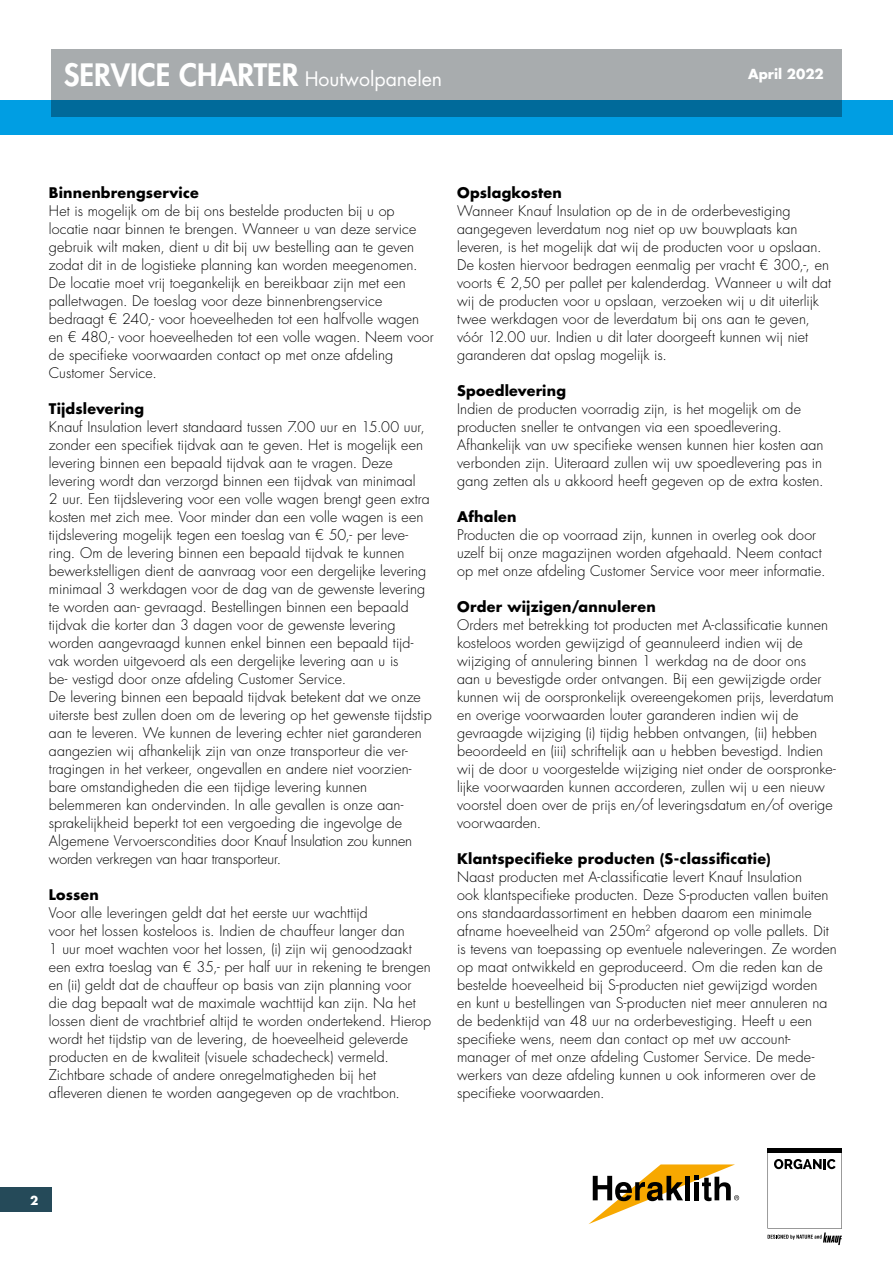
<style>
.page{position:relative;width:893px;height:1263px;background:#fff}
.page>*{position:absolute;margin:0;border:0;box-sizing:border-box;transform-origin:0 0}
.t1{font:800 30px "Futura Std";color:#fff}
.t2{font:19.5px "Futura Std";color:#fff}
.t3{font:300 14.25px/18px "Futura Std";letter-spacing:.005em;color:#000}
.t4{font:700 14.25px "Futura Std";letter-spacing:.015em;color:#000}
.t5{font:700 13.5px "Futura Std";color:#fff}
.t6{font:700 12px "Futura Std";color:#fff}
</style>
<div class="page">
<div style="left:0;top:1187px;width:51px;height:25px;background:#254a59"></div>
<div style="left:0;top:100px;width:893px;height:34px;background:#009ee3"></div>
<svg style="left:51px;top:49px;width:791px;height:67px;background:#7f9ca9"></svg>
<svg style="left:589px;top:1164px;width:150px;height:60px"></svg>
<div style="left:768px;top:1148px;width:74px;height:5px;background:#000"></div>
<svg style="left:768px;top:1153px;width:74px;height:92px"></svg>
<h1 class="t1" style="left:64px;top:56px;width:236px">SERVICE CHARTER</h1>
<p class="t5" style="left:748px;top:65px;width:77px">April 2022</p>
<h2 class="t2" style="left:305px;top:66px;width:139px">Houtwolpanelen</h2>
<p class="t4" style="left:49px;top:183px;width:151px">Binnenbrengservice</p>
<p class="t3" style="left:49px;top:202px;width:386px">Het is mogelijk om de bij ons bestelde producten bij u op locatie naar binnen te brengen. Wanneer u van deze service gebruik wilt maken, dient u dit bij uw bestelling aan te geven zodat dit in de logistieke planning kan worden meegenomen.<br>De locatie moet vrij toegankelijk en bereikbaar zijn met een palletwagen. De toeslag voor deze binnenbrengservice bedraagt € 240,- voor hoeveelheden tot een halfvolle wagen en € 480,- voor hoeveelheden tot een volle wagen. Neem voor de specifieke voorwaarden contact op met onze afdeling Customer Service.</p>
<p class="t4" style="left:49px;top:399px;width:97px">Tijdslevering</p>
<p class="t3" style="left:49px;top:418px;width:384px">Knauf Insulation levert standaard tussen 7.00 uur en 15.00 uur, zonder een specifiek tijdvak aan te geven. Het is mogelijk een levering binnen een bepaald tijdvak aan te vragen. Deze levering wordt dan verzorgd binnen een tijdvak van minimaal<br>2 uur. Een tijdslevering voor een volle wagen brengt geen extra kosten met zich mee. Voor minder dan een volle wagen is een tijdslevering mogelijk tegen een toeslag van € 50,- per leve&shy;ring. Om de levering binnen een bepaald tijdvak te kunnen bewerkstelligen dient de aanvraag voor een dergelijke levering minimaal 3 werkdagen voor de dag van de gewenste levering te worden aan- gevraagd. Bestellingen binnen een bepaald tijdvak die korter dan 3 dagen voor de gewenste levering worden aangevraagd kunnen enkel binnen een bepaald tijd&shy;vak worden uitgevoerd als een dergelijke levering aan u is<br>be- vestigd door onze afdeling Customer Service.<br>De levering binnen een bepaald tijdvak betekent dat we onze uiterste best zullen doen om de levering op het gewenste tijdstip aan te leveren. We kunnen de levering echter niet garanderen aangezien wij afhankelijk zijn van onze transporteur die ver&shy;tragingen in het verkeer, ongevallen en andere niet voorzien&shy;bare omstandigheden die een tijdige levering kunnen belemmeren kan ondervinden. In alle gevallen is onze aan&shy;sprakelijkheid beperkt tot een vergoeding die ingevolge de Algemene Vervoerscondities door Knauf Insulation zou kunnen worden verkregen van haar transporteur.</p>
<p class="t4" style="left:49px;top:885px;width:52px">Lossen</p>
<p class="t3" style="left:49px;top:904px;width:384px">Voor alle leveringen geldt dat het eerste uur wachttijd<br>voor het lossen kosteloos is. Indien de chauffeur langer dan<br>1 uur moet wachten voor het lossen, (i) zijn wij genoodzaakt een extra toeslag van € 35,- per half uur in rekening te brengen en (ii) geldt dat de chauffeur op basis van zijn planning voor die dag bepaalt wat de maximale wachttijd kan zijn. Na het lossen dient de vrachtbrief altijd te worden ondertekend. Hierop wordt het tijdstip van de levering, de hoeveelheid geleverde producten en de kwaliteit (visuele schadecheck) vermeld.<br>Zichtbare schade of andere onregelmatigheden bij het afleveren dienen te worden aangegeven op de vrachtbon.</p>
<p class="t4" style="left:457px;top:183px;width:106px">Opslagkosten</p>
<p class="t3" style="left:457px;top:202px;width:376px">Wanneer Knauf Insulation op de in de orderbevestiging aangegeven leverdatum nog niet op uw bouwplaats kan leveren, is het mogelijk dat wij de producten voor u opslaan.<br>De kosten hiervoor bedragen eenmalig per vracht € 300,-, en voorts € 2,50 per pallet per kalenderdag. Wanneer u wilt dat wij de producten voor u opslaan, verzoeken wij u dit uiterlijk twee werkdagen voor de leverdatum bij ons aan te geven, vóór 12.00 uur. Indien u dit later doorgeeft kunnen wij niet garanderen dat opslag mogelijk is.</p>
<p class="t4" style="left:457px;top:381px;width:110px">Spoedlevering</p>
<p class="t3" style="left:457px;top:400px;width:368px">Indien de producten voorradig zijn, is het mogelijk om de producten sneller te ontvangen via een spoedlevering.<br>Afhankelijk van uw specifieke wensen kunnen hier kosten aan verbonden zijn. Uiteraard zullen wij uw spoedlevering pas in gang zetten als u akkoord heeft gegeven op de extra kosten.</p>
<p class="t4" style="left:457px;top:507px;width:61px">Afhalen</p>
<p class="t3" style="left:457px;top:526px;width:370px">Producten die op voorraad zijn, kunnen in overleg ook door uzelf bij onze magazijnen worden afgehaald. Neem contact op met onze afdeling Customer Service voor meer informatie.</p>
<p class="t4" style="left:457px;top:597px;width:200px">Order wijzigen/annuleren</p>
<p class="t3" style="left:457px;top:616px;width:380px">Orders met betrekking tot producten met A-classificatie kunnen kosteloos worden gewijzigd of geannuleerd indien wij de wijziging of annulering binnen 1 werkdag na de door ons<br>aan u bevestigde order ontvangen. Bij een gewijzigde order kunnen wij de oorspronkelijk overeengekomen prijs, leverdatum en overige voorwaarden louter garanderen indien wij de gevraagde wijziging (i) tijdig hebben ontvangen, (ii) hebben beoordeeld en (iii) schriftelijk aan u hebben bevestigd. Indien wij de door u voorgestelde wijziging niet onder de oorspronke&shy;lijke voorwaarden kunnen accorderen, zullen wij u een nieuw voorstel doen over de prijs en/of leveringsdatum en/of overige voorwaarden.</p>
<p class="t4" style="left:457px;top:849px;width:315px">Klantspecifieke producten (S-classificatie)</p>
<p class="t3" style="left:457px;top:868px;width:381px">Naast producten met A-classificatie levert Knauf Insulation<br>ook klantspecifieke producten. Deze S-producten vallen buiten ons standaardassortiment en hebben daarom een minimale afname hoeveelheid van 250m<sup>2</sup> afgerond op volle pallets. Dit is tevens van toepassing op eventuele naleveringen. Ze worden op maat ontwikkeld en geproduceerd. Om die reden kan de bestelde hoeveelheid bij S-producten niet gewijzigd worden<br>en kunt u bestellingen van S-producten niet meer annuleren na de bedenktijd van 48 uur na orderbevestiging. Heeft u een specifieke wens, neem dan contact op met uw account&shy;manager of met onze afdeling Customer Service. De mede&shy;werkers van deze afdeling kunnen u ook informeren over de specifieke voorwaarden.</p>
<p class="t6" style="left:30px;top:1192px;width:10px">2</p>
</div>
